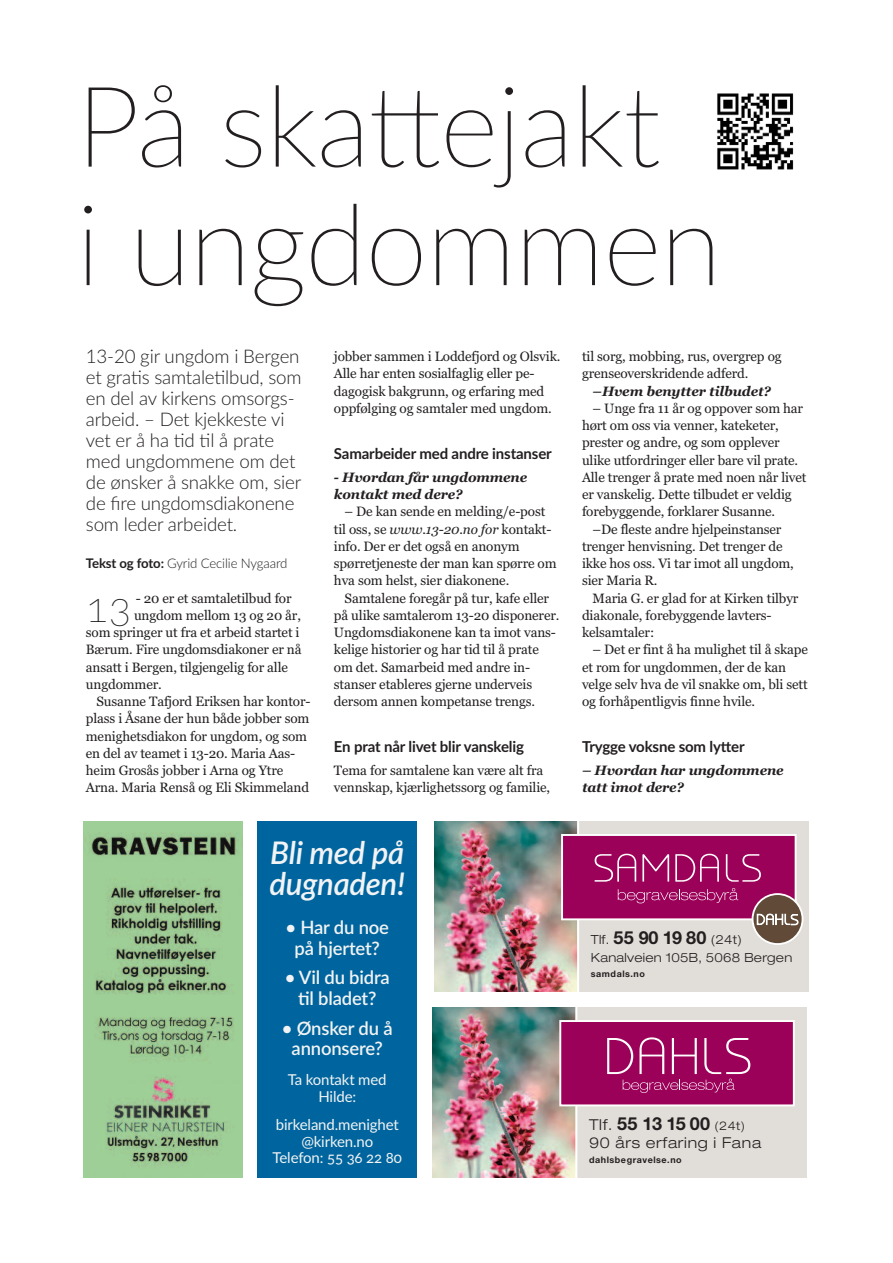
<style>
.page{position:relative;width:893px;height:1263px;background:#fff}
.page>*{position:absolute;margin:0;border:0;box-sizing:border-box;transform-origin:0 0}
.t1{font:100 112.5px/118.5px "Lato";letter-spacing:-.01em;color:#231f20}
.t2{font:100 42.45px "Lato";color:#231f20}
.t3{font:italic 600 31.2px/31.5px "Lato";letter-spacing:-.01em;color:#f2f3f4}
.t4{font:300 18.75px/21px "Lato";letter-spacing:-.01em;color:#231f20}
.t5{font:600 18.45px/20.7px "Lato";letter-spacing:-.01em;color:#f2f3f4;text-align:center}
.t6{font:700 18px "Helvetica Neue LT Std";color:#231f20}
.t7{font:700 15px "Lato";letter-spacing:-.01em;color:#231f20}
.t8{font:15px/16.5px "Lato";letter-spacing:-.01em;color:#f2f3f4;text-align:center}
.t9{font:300 expanded 15px "Helvetica Neue LT Std";letter-spacing:.05em;color:#231f20}
.t10{font:13.5px/17.2px "Georgia";letter-spacing:-.01em;color:#231f20}
.t11{font:italic 700 13.5px/17.2px "Georgia";letter-spacing:-.01em;color:#231f20}
.t12{font:300 13.2px "Lato";letter-spacing:-.01em;color:#231f20}
.t13{font:300 expanded 12.6px/18px "Helvetica Neue LT Std";letter-spacing:.02em;color:#231f20}
.t14{font:700 9px "Helvetica Neue LT Std";letter-spacing:.06em;color:#231f20}
.s1{font-weight:700}
.s2{font-style:italic}
.s3{font-weight:300;font-stretch:expanded;font-size:15px}
.s4{font-weight:300;font-stretch:expanded;font-size:12px}
.s5{font-weight:700;font-stretch:normal;font-size:18px}
</style>
<div class="page">
<div style="left:258px;top:822px;width:159px;height:356px;background:#00659e"></div>
<img style="left:84px;top:822px;width:159px;height:356px">
<img style="left:433px;top:1008px;width:142px;height:170px">
<div style="left:576px;top:1008px;width:231px;height:170px;background:#e1ded9"></div>
<hr style="left:575px;top:1008px;width:2px;height:170px;background:#fff">
<div style="left:560px;top:1021px;width:234px;height:84px;background:#9c0159"></div>
<svg style="left:607px;top:1037px;width:143px;height:56px"></svg>
<div style="left:559px;top:1020px;width:236px;height:86px;border:2px solid #fff"></div>
<img style="left:435px;top:822px;width:142px;height:170px">
<div style="left:578px;top:822px;width:231px;height:170px;background:#e1ded9"></div>
<hr style="left:577px;top:822px;width:2px;height:170px;background:#fff">
<div style="left:562px;top:835px;width:234px;height:84px;background:#9c0159"></div>
<svg style="left:618px;top:888px;width:120px;height:15px"></svg>
<svg style="left:726px;top:854px;width:35px;height:28px"></svg>
<svg style="left:595px;top:854px;width:41px;height:28px"></svg>
<svg style="left:675px;top:854px;width:44px;height:28px"></svg>
<svg style="left:642px;top:854px;width:27px;height:27px"></svg>
<div style="left:561px;top:834px;width:236px;height:86px;border:2px solid #fff"></div>
<svg style="left:752px;top:893px;width:51px;height:52px"></svg>
<div style="left:753px;top:895px;width:49px;height:48px;background:#614b38;border-radius:50%"></div>
<svg style="left:757px;top:914px;width:41px;height:11px"></svg>
<img style="left:717px;top:93px;width:77px;height:77px">
<h1 class="t1" style="left:76px;top:69px;width:647px">På skattejakt<br>i ungdommen</h1>
<h3 class="t4" style="left:86px;top:346px;width:217px">13-20 gir ungdom i Bergen et gratis samtaletilbud, som en del av kirkens omsorgs&shy;arbeid. – Det kjekkeste vi vet er å ha tid til å prate med ungdommene om det de ønsker å snakke om, sier de fire ungdomsdiakonene som leder arbeidet.</h3>
<p class="t12" style="left:86px;top:556px;width:203px"><span class="s1">Tekst og foto:</span> Gyrid Cecilie Nygaard</p>
<h2 class="t2" style="left:86px;top:583px;width:47px">13</h2>
<p class="t10" style="left:136px;top:589px;width:157px">- 20 er et samtaletilbud for</p>
<p class="t10" style="left:134px;top:607px;width:168px">ungdom mellom 13 og 20 år,</p>
<p class="t10" style="left:86px;top:624px;width:215px">som springer ut fra et arbeid startet i</p>
<p class="t10" style="left:86px;top:641px;width:217px">Bærum. Fire ungdomsdiakoner er nå</p>
<p class="t10" style="left:86px;top:658px;width:204px">ansatt i Bergen, tilgjengelig for alle</p>
<p class="t10" style="left:86px;top:676px;width:77px">ungdommer.</p>
<p class="t10" style="left:97px;top:693px;width:216px">Susanne Tafjord Eriksen har kontor-</p>
<p class="t10" style="left:86px;top:710px;width:225px">plass i Åsane der hun både jobber som</p>
<p class="t10" style="left:86px;top:727px;width:223px">menighetsdiakon for ungdom, og som</p>
<p class="t10" style="left:86px;top:745px;width:211px">en del av teamet i 13-20. Maria Aas-</p>
<p class="t10" style="left:86px;top:762px;width:199px">heim Grosås jobber i Arna og Ytre</p>
<p class="t10" style="left:86px;top:779px;width:225px">Arna. Maria Renså og Eli Skimmeland</p>
<p class="t10" style="left:334px;top:348px;width:228px">jobber sammen i Loddefjord og Olsvik.<br>Alle har enten sosialfaglig eller pe&shy;dagogisk bakgrunn, og erfaring med oppfølging og samtaler med ungdom.</p>
<p class="t7" style="left:334px;top:445px;width:219px">Samarbeider med andre instanser</p>
<p class="t11" style="left:334px;top:469px;width:195px">- Hvordan får ungdommene kontakt med dere?</p>
<p class="t10" style="left:334px;top:503px;width:224px;text-indent:11px">– De kan sende en melding/e-post til oss, se <span class="s2">www.13-20.no for</span> kontakt&shy;info. Der er det også en anonym spørretjeneste der man kan spørre om hva som helst, sier diakonene.</p>
<p class="t10" style="left:334px;top:589px;width:227px;text-indent:11px">Samtalene foregår på tur, kafe eller på ulike samtalerom 13-20 disponerer.<br>Ungdomsdiakonene kan ta imot vans&shy;kelige historier og har tid til å prate om det. Samarbeid med andre in&shy;stanser etableres gjerne underveis dersom annen kompetanse trengs.</p>
<p class="t7" style="left:334px;top:738px;width:192px">En prat når livet blir vanskelig</p>
<p class="t10" style="left:334px;top:762px;width:218px">Tema for samtalene kan være alt fra vennskap, kjærlighetssorg og familie,</p>
<p class="t10" style="left:582px;top:348px;width:201px">til sorg, mobbing, rus, overgrep og grenseoverskridende adferd.</p>
<p class="t11" style="left:593px;top:382px;width:180px">–Hvem benytter tilbudet?</p>
<p class="t10" style="left:593px;top:400px;width:212px">– Unge fra 11 år og oppover som har</p>
<p class="t10" style="left:582px;top:417px;width:198px">hørt om oss via venner, kateketer,</p>
<p class="t10" style="left:582px;top:434px;width:199px">prester og andre, og som opplever</p>
<p class="t10" style="left:582px;top:451px;width:218px">ulike utfordringer eller bare vil prate.</p>
<p class="t10" style="left:582px;top:469px;width:226px">Alle trenger å prate med noen når livet</p>
<p class="t10" style="left:582px;top:486px;width:211px">er vanskelig. Dette tilbudet er veldig</p>
<p class="t10" style="left:582px;top:503px;width:195px">forebyggende, forklarer Susanne.</p>
<p class="t10" style="left:593px;top:520px;width:190px">–De fleste andre hjelpeinstanser</p>
<p class="t10" style="left:582px;top:538px;width:202px">trenger henvisning. Det trenger de</p>
<p class="t10" style="left:582px;top:555px;width:213px">ikke hos oss. Vi tar imot all ungdom,</p>
<p class="t10" style="left:582px;top:572px;width:77px">sier Maria R.</p>
<p class="t10" style="left:593px;top:589px;width:207px">Maria G. er glad for at Kirken tilbyr</p>
<p class="t10" style="left:582px;top:607px;width:191px">diakonale, forebyggende lavters-</p>
<p class="t10" style="left:582px;top:624px;width:74px">kelsamtaler:</p>
<p class="t10" style="left:582px;top:641px;width:228px;text-indent:11px">– Det er fint å ha mulighet til å skape et rom for ungdommen, der de kan velge selv hva de vil snakke om, bli sett og forhåpentligvis finne hvile.</p>
<p class="t7" style="left:582px;top:738px;width:164px">Trygge voksne som lytter</p>
<p class="t11" style="left:582px;top:762px;width:203px">– Hvordan har ungdommene tatt imot dere?</p>
<h3 class="t3" style="left:269px;top:837px;width:137px">Bli med på dugnaden!</h3>
<h3 class="t5" style="left:286px;top:917px;width:105px">• Har du noe på hjertet?</h3>
<h3 class="t5" style="left:285px;top:967px;width:107px">• Vil du bidra til bladet?</h3>
<h3 class="t5" style="left:282px;top:1018px;width:112px">• Ønsker du å annonsere?</h3>
<p class="t8" style="left:288px;top:1072px;width:100px">Ta kontakt med<br>Hilde:</p>
<p class="t8" style="left:273px;top:1117px;width:131px">birkeland.menighet @kirken.no<br>Telefon: 55 36 22 80</p>
<h3 class="t6" style="left:589px;top:1117px;width:158px"><span class="s3">Tlf.</span> 55 13 15 00 <span class="s4">(24t)</span></h3>
<p class="t13" style="left:591px;top:931px;width:203px">Tlf. <span class="s5">55 90 19 80</span> (24t)<br>Kanalveien 105B, 5068 Bergen</p>
<p class="t14" style="left:591px;top:970px;width:56px">samdals.no</p>
<p class="t9" style="left:589px;top:1137px;width:174px">90 års erfaring i Fana</p>
<p class="t14" style="left:589px;top:1156px;width:94px">dahlsbegravelse.no</p>
</div>
